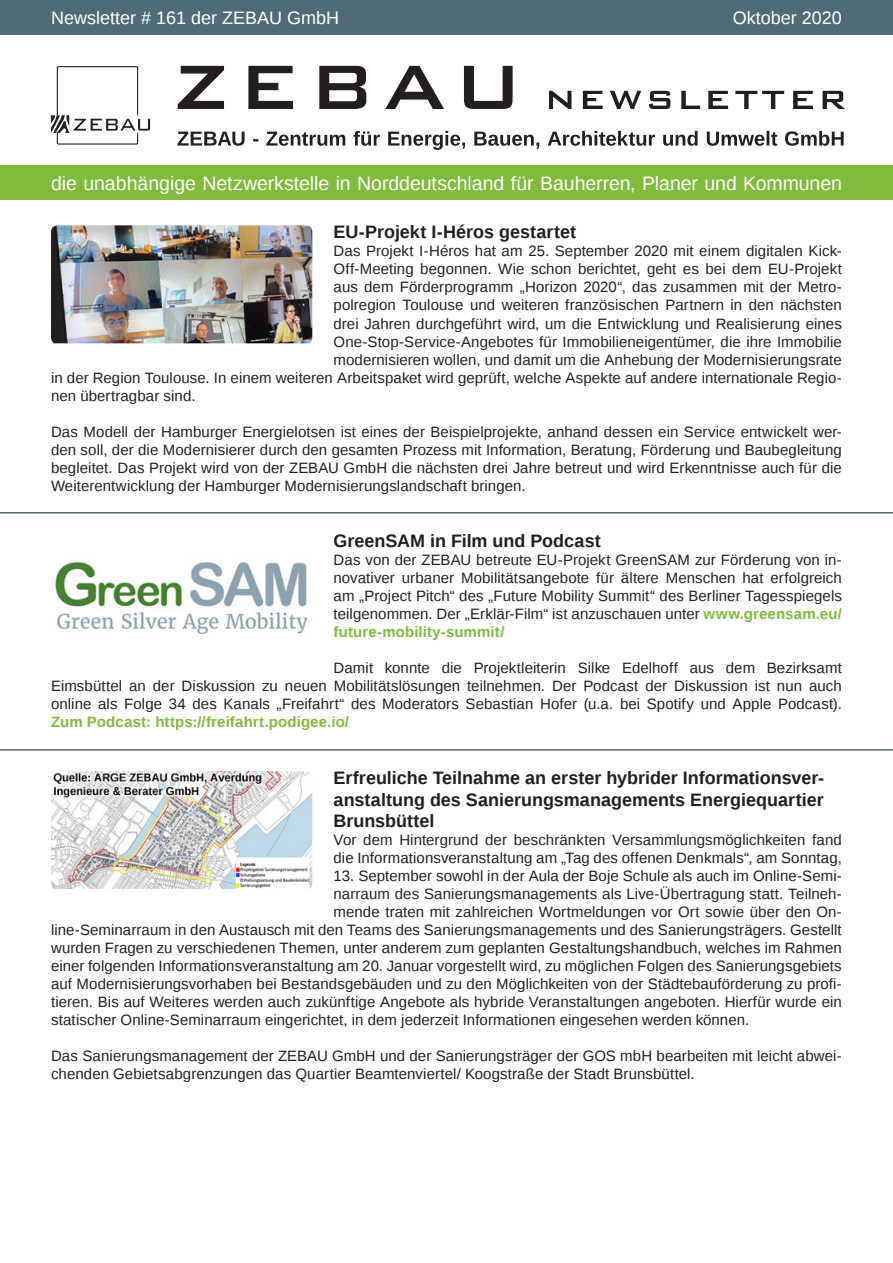
<style>
.page{position:relative;width:893px;height:1263px;background:#fff}
.page>*{position:absolute;margin:0;border:0;box-sizing:border-box;transform-origin:0 0}
.t1{font:19.5px "Liberation Sans";letter-spacing:-.005em;color:#fff}
.t2{font:700 18px/21.6px "Liberation Sans";color:#231f20;text-align:justify}
.t3{font:18px "Liberation Sans";color:#fff}
.t4{font:15px/18px "Liberation Sans";letter-spacing:.005em;color:#231f20;text-align:justify}
.t5{font:700 15px "Liberation Sans";letter-spacing:.01em;color:#80bb3d}
.s1{font-weight:700;color:#80bb3d}
</style>
<div class="page">
<div style="left:0;top:0;width:893px;height:34px;background:#506a76"></div>
<div style="left:0;top:166px;width:893px;height:34px;background:#80bb3d"></div>
<svg style="left:178px;top:66px;width:667px;height:43px"></svg>
<svg style="left:177px;top:131px;width:667px;height:19px"></svg>
<svg style="left:51px;top:66px;width:99px;height:79px"></svg>
<img style="left:51px;top:225px;width:261px;height:118px">
<hr style="left:0;top:512px;width:893px;height:1px;background:#506a76">
<img style="left:55px;top:562px;width:253px;height:73px">
<hr style="left:0;top:749px;width:893px;height:2px;background:#506a76">
<img style="left:51px;top:771px;width:261px;height:118px">
<p class="t3" style="left:51px;top:7px;width:290px">Newsletter # 161 der ZEBAU GmbH</p>
<p class="t3" style="left:733px;top:7px;width:111px">Oktober 2020</p>
<h1 class="t1" style="left:51px;top:172px;width:792px">die unabhängige Netzwerkstelle in Norddeutschland für Bauherren, Planer und Kommunen</h1>
<p class="t2" style="left:334px;top:221px;width:244px">EU-Projekt I-Héros gestartet</p>
<p class="t4" style="left:334px;top:243px;width:510px">Das Projekt I-Héros hat am 25. September 2020 mit einem digitalen Kick-</p>
<p class="t4" style="left:334px;top:261px;width:510px">Off-Meeting begonnen. Wie schon berichtet, geht es bei dem EU-Projekt</p>
<p class="t4" style="left:334px;top:279px;width:510px">aus dem Förderprogramm „Horizon 2020“, das zusammen mit der Metro-</p>
<p class="t4" style="left:334px;top:297px;width:510px">polregion Toulouse und weiteren französischen Partnern in den nächsten</p>
<p class="t4" style="left:334px;top:315px;width:510px">drei Jahren durchgeführt wird, um die Entwicklung und Realisierung eines</p>
<p class="t4" style="left:334px;top:333px;width:510px">One-Stop-Service-Angebotes für Immobilieneigentümer, die ihre Immobilie</p>
<p class="t4" style="left:334px;top:351px;width:510px">modernisieren wollen, und damit um die Anhebung der Modernisierungsrate</p>
<p class="t4" style="left:51px;top:369px;width:792px">in der Region Toulouse. In einem weiteren Arbeitspaket wird geprüft, welche Aspekte auf andere internationale Regio-</p>
<p class="t4" style="left:51px;top:387px;width:146px">nen übertragbar sind.</p>
<p class="t4" style="left:51px;top:423px;width:792px">Das Modell der Hamburger Energielotsen ist eines der Beispielprojekte, anhand dessen ein Service entwickelt wer&shy;den soll, der die Modernisierer durch den gesamten Prozess mit Information, Beratung, Förderung und Baubegleitung begleitet. Das Projekt wird von der ZEBAU GmbH die nächsten drei Jahre betreut und wird Erkenntnisse auch für die Weiterentwicklung der Hamburger Modernisierungslandschaft bringen.</p>
<p class="t2" style="left:334px;top:530px;width:269px">GreenSAM in Film und Podcast</p>
<p class="t4" style="left:334px;top:552px;width:510px">Das von der ZEBAU betreute EU-Projekt GreenSAM zur Förderung von in&shy;novativer urbaner Mobilitätsangebote für ältere Menschen hat erfolgreich am „Project Pitch“ des „Future Mobility Summit“ des Berliner Tagesspiegels teilgenommen. Der „Erklär-Film“ ist anzuschauen unter <span class="s1">www.greensam.eu/ future-mobility-summit/</span></p>
<p class="t4" style="left:51px;top:660px;width:792px;text-indent:282px">Damit konnte die Projektleiterin Silke Edelhoff aus dem Bezirksamt Eimsbüttel an der Diskussion zu neuen Mobilitätslösungen teilnehmen. Der Podcast der Diskussion ist nun auch online als Folge 34 des Kanals „Freifahrt“ des Moderators Sebastian Hofer (u.a. bei Spotify und Apple Podcast).</p>
<p class="t5" style="left:51px;top:712px;width:300px">Zum Podcast: https://freifahrt.podigee.io/</p>
<p class="t2" style="left:334px;top:767px;width:492px">Erfreuliche Teilnahme an erster hybrider Informationsver&shy;anstaltung des Sanierungsmanagements Energiequartier Brunsbüttel</p>
<p class="t4" style="left:334px;top:832px;width:510px">Vor dem Hintergrund der beschränkten Versammlungsmöglichkeiten fand die Informationsveranstaltung am „Tag des offenen Denkmals“, am Sonntag,</p>
<p class="t4" style="left:334px;top:868px;width:510px">13. September sowohl in der Aula der Boje Schule als auch im Online-Semi-</p>
<p class="t4" style="left:334px;top:886px;width:510px">narraum des Sanierungsmanagements als Live-Übertragung statt. Teilneh-</p>
<p class="t4" style="left:334px;top:904px;width:510px">mende traten mit zahlreichen Wortmeldungen vor Ort sowie über den On-</p>
<p class="t4" style="left:51px;top:922px;width:792px">line-Seminarraum in den Austausch mit den Teams des Sanierungsmanagements und des Sanierungsträgers. Gestellt</p>
<p class="t4" style="left:51px;top:940px;width:792px">wurden Fragen zu verschiedenen Themen, unter anderem zum geplanten Gestaltungshandbuch, welches im Rahmen</p>
<p class="t4" style="left:51px;top:958px;width:792px">einer folgenden Informationsveranstaltung am 20. Januar vorgestellt wird, zu möglichen Folgen des Sanierungsgebiets</p>
<p class="t4" style="left:51px;top:976px;width:792px">auf Modernisierungsvorhaben bei Bestandsgebäuden und zu den Möglichkeiten von der Städtebauförderung zu profi-</p>
<p class="t4" style="left:51px;top:994px;width:792px">tieren. Bis auf Weiteres werden auch zukünftige Angebote als hybride Veranstaltungen angeboten. Hierfür wurde ein</p>
<p class="t4" style="left:51px;top:1012px;width:700px">statischer Online-Seminarraum eingerichtet, in dem jederzeit Informationen eingesehen werden können.</p>
<p class="t4" style="left:51px;top:1048px;width:792px">Das Sanierungsmanagement der ZEBAU GmbH und der Sanierungsträger der GOS mbH bearbeiten mit leicht abwei&shy;chenden Gebietsabgrenzungen das Quartier Beamtenviertel/ Koogstraße der Stadt Brunsbüttel.</p>
</div>
